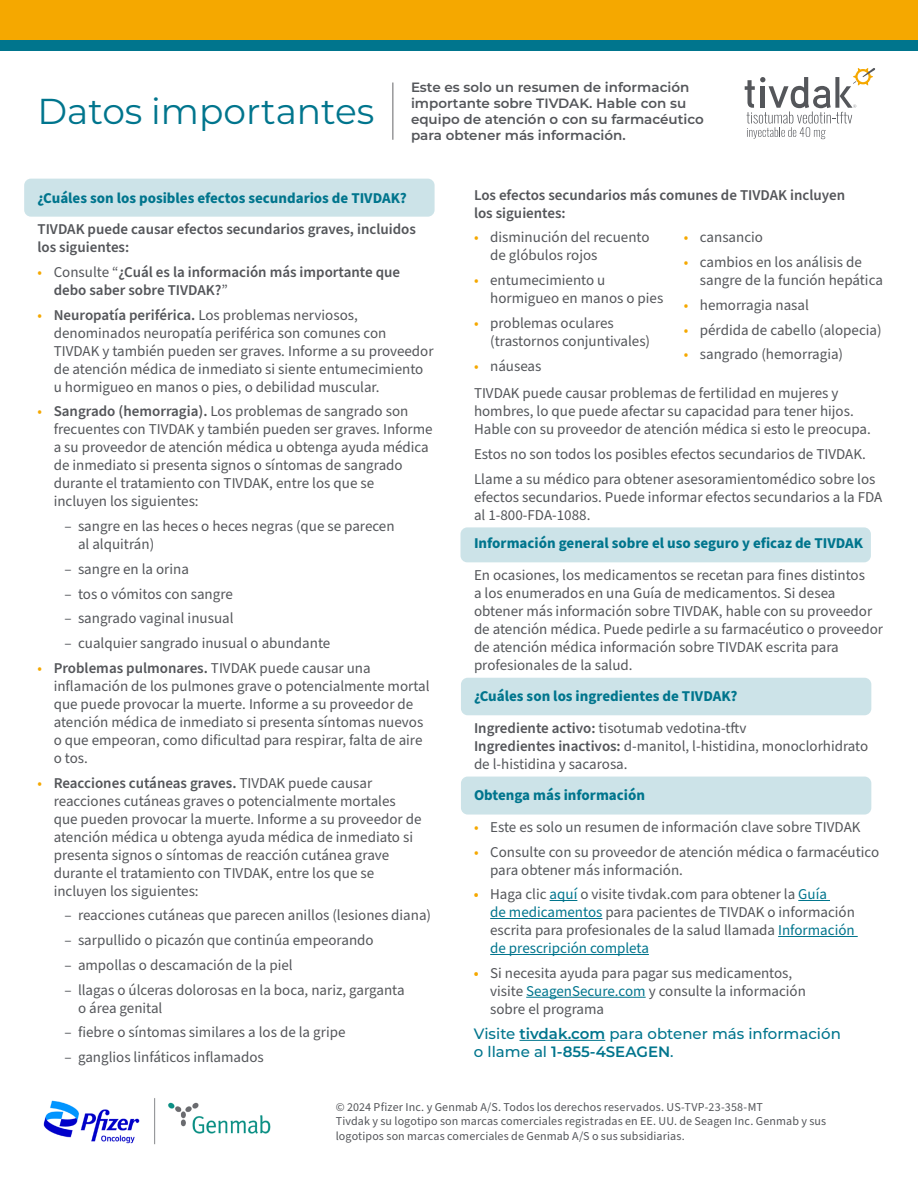
<style>
.page{position:relative;width:918px;height:1188px;background:#fff}
.page>*{position:absolute;margin:0;border:0;box-sizing:border-box;transform-origin:0 0}
.t1{font:36px "Montserrat";color:#00758d}
.Bullets{font:15px/18px "Source Sans Pro";color:#54565a}
.Bullet_2nd_level{font:15px/18px "Source Sans Pro";color:#54565a}
.Body{font:15px/18px "Source Sans Pro";color:#54565a}
.Body-2{font:600 15px/18px "Source Sans Pro";color:#54565a}
.Subhead{font:700 15px "Source Sans Pro";color:#00758d}
.Bullets-2{font:600 15px/18px "Source Sans Pro";color:#54565a}
.Bullets-3{font:500 15px/18px "Montserrat";color:#00758d}
.Body-3{font:700 15px "Source Sans Pro";color:#00758d}
.Bullets-4{font:700 15px "Source Sans Pro";color:#00758d}
.t2{font:600 13.5px/16.2px "Montserrat";color:#54565a}
.t3{font:12px/14.4px "Source Sans Pro";letter-spacing:.01em;color:#54565a}
.s1{font-weight:400;color:#f5a800}
.s2{font-weight:400}
.s3{color:#f5a800}
.s4{font-weight:600}
.s5{font-weight:600;color:#f5a800}
.s6{color:#00758d}
</style>
<div class="page">
<img style="left:43px;top:1098px;width:228px;height:46px">
<div style="left:460px;top:527px;width:411px;height:35px;background:#cce3e8;border-radius:7px"></div>
<div style="left:461px;top:678px;width:410px;height:37px;background:#cce3e8;border-radius:7px"></div>
<div style="left:461px;top:777px;width:410px;height:38px;background:#cce3e8;border-radius:7px"></div>
<div style="left:24px;top:179px;width:411px;height:38px;background:#cce3e8;border-radius:7px"></div>
<svg style="left:550px;top:900px;width:27px;height:1px"></svg>
<hr style="left:798px;top:900px;width:32px;height:1px;background:#00758d">
<hr style="left:490px;top:918px;width:112px;height:1px;background:#00758d">
<hr style="left:778px;top:936px;width:80px;height:1px;background:#00758d">
<hr style="left:490px;top:954px;width:159px;height:1px;background:#00758d">
<hr style="left:526px;top:997px;width:120px;height:1px;background:#00758d">
<hr style="left:520px;top:1040px;width:85px;height:1px;background:#00758d">
<svg style="left:745px;top:68px;width:130px;height:71px"></svg>
<div style="left:0;top:0;width:918px;height:40px;background:#f5a800"></div>
<div style="left:0;top:40px;width:918px;height:11px;background:#00758d"></div>
<hr style="left:392px;top:83px;width:2px;height:57px;background:#98989a">
<p class="t1" style="left:38px;top:86px;width:339px">Datos importantes</p>
<p class="t2" style="left:411px;top:78px;width:294px">Este es solo un resumen de información importante sobre TIVDAK. Hable con su equipo de atención o con su farmacéutico para obtener más información.</p>
<p class="Subhead" style="left:38px;top:187px;width:371px">¿Cuáles son los posibles efectos secundarios de TIVDAK?</p>
<p class="Body-2" style="left:38px;top:221px;width:380px">TIVDAK puede causar efectos secundarios graves, incluidos los siguientes:</p>
<p class="Bullets-2" style="left:54px;top:263px;width:348px;text-indent:-16px"><span class="s1">•</span> <span class="s2">Consulte “</span>¿Cuál es la información más importante que debo saber sobre TIVDAK?<span class="s2">”</span></p>
<p class="Bullets" style="left:54px;top:306px;width:381px;text-indent:-16px"><span class="s3">•</span> <span class="s4">Neuropatía periférica.</span> Los problemas nerviosos, denominados neuropatía periférica son comunes con TIVDAK y también pueden ser graves. Informe a su proveedor de atención médica de inmediato si siente entumecimiento u hormigueo en manos o pies, o debilidad muscular.</p>
<p class="Bullets" style="left:54px;top:403px;width:380px;text-indent:-16px"><span class="s3">•</span> <span class="s4">Sangrado (hemorragia).</span> Los problemas de sangrado son frecuentes con TIVDAK y también pueden ser graves. Informe a su proveedor de atención médica u obtenga ayuda médica de inmediato si presenta signos o síntomas de sangrado durante el tratamiento con TIVDAK, entre los que se<br>incluyen los siguientes:</p>
<p class="Bullet_2nd_level" style="left:78px;top:518px;width:318px;text-indent:-14px">– sangre en las heces o heces negras (que se parecen al alquitrán)</p>
<p class="Bullet_2nd_level" style="left:64px;top:560px;width:126px">– sangre en la orina</p>
<p class="Bullet_2nd_level" style="left:64px;top:585px;width:170px">– tos o vómitos con sangre</p>
<p class="Bullet_2nd_level" style="left:64px;top:610px;width:171px">– sangrado vaginal inusual</p>
<p class="Bullet_2nd_level" style="left:64px;top:635px;width:267px">– cualquier sangrado inusual o abundante</p>
<p class="Bullets" style="left:54px;top:659px;width:377px;text-indent:-16px"><span class="s3">•</span> <span class="s4">Problemas pulmonares.</span> TIVDAK puede causar una inflamación de los pulmones grave o potencialmente mortal que puede provocar la muerte. Informe a su proveedor de atención médica de inmediato si presenta síntomas nuevos o que empeoran, como dificultad para respirar, falta de aire o tos.</p>
<p class="Bullets" style="left:54px;top:774px;width:369px;text-indent:-16px"><span class="s3">•</span> <span class="s4">Reacciones cutáneas graves.</span> TIVDAK puede causar reacciones cutáneas graves o potencialmente mortales que pueden provocar la muerte. Informe a su proveedor de atención médica u obtenga ayuda médica de inmediato si presenta signos o síntomas de reacción cutánea grave durante el tratamiento con TIVDAK, entre los que se incluyen los siguientes:</p>
<p class="Bullet_2nd_level" style="left:64px;top:907px;width:368px">– reacciones cutáneas que parecen anillos (lesiones diana)</p>
<p class="Bullet_2nd_level" style="left:64px;top:932px;width:311px">– sarpullido o picazón que continúa empeorando</p>
<p class="Bullet_2nd_level" style="left:64px;top:956px;width:230px">– ampollas o descamación de la piel</p>
<p class="Bullet_2nd_level" style="left:78px;top:981px;width:328px;text-indent:-14px">– llagas o úlceras dolorosas en la boca, nariz, garganta o área genital</p>
<p class="Bullet_2nd_level" style="left:64px;top:1024px;width:282px">– fiebre o síntomas similares a los de la gripe</p>
<p class="Bullet_2nd_level" style="left:64px;top:1049px;width:201px">– ganglios linfáticos inflamados</p>
<p class="Body-2" style="left:474px;top:186px;width:373px">Los efectos secundarios más comunes de TIVDAK incluyen los siguientes:</p>
<p class="Bullets" style="left:490px;top:229px;width:161px;text-indent:-16px"><span class="s3">•</span> disminución del recuento de glóbulos rojos</p>
<p class="Bullets" style="left:490px;top:272px;width:175px;text-indent:-16px"><span class="s3">•</span> entumecimiento u hormigueo en manos o pies</p>
<p class="Bullets" style="left:490px;top:314px;width:162px;text-indent:-16px"><span class="s3">•</span> problemas oculares (trastornos conjuntivales)</p>
<p class="Bullets" style="left:474px;top:357px;width:69px"><span class="s3">•</span> náuseas</p>
<p class="Bullets" style="left:684px;top:229px;width:81px"><span class="s3">•</span> cansancio</p>
<p class="Bullets" style="left:700px;top:254px;width:185px;text-indent:-16px"><span class="s3">•</span> cambios en los análisis de sangre de la función hepática</p>
<p class="Bullets" style="left:684px;top:296px;width:127px"><span class="s3">•</span> hemorragia nasal</p>
<p class="Bullets" style="left:684px;top:321px;width:199px"><span class="s3">•</span> pérdida de cabello (alopecia)</p>
<p class="Bullets" style="left:684px;top:346px;width:161px"><span class="s3">•</span> sangrado (hemorragia)</p>
<p class="Body" style="left:474px;top:385px;width:398px">TIVDAK puede causar problemas de fertilidad en mujeres y hombres, lo que puede afectar su capacidad para tener hijos.<br>Hable con su proveedor de atención médica si esto le preocupa.</p>
<p class="Body" style="left:474px;top:446px;width:393px">Estos no son todos los posibles efectos secundarios de TIVDAK.</p>
<p class="Body" style="left:474px;top:470px;width:410px">Llame a su médico para obtener asesoramientomédico sobre los efectos secundarios. Puede informar efectos secundarios a la FDA al 1-800-FDA-1088.</p>
<p class="Body-3" style="left:474px;top:533px;width:391px">Información general sobre el uso seguro y eficaz de TIVDAK</p>
<p class="Bullets" style="left:474px;top:566px;width:411px">En ocasiones, los medicamentos se recetan para fines distintos<br>a los enumerados en una Guía de medicamentos. Si desea obtener más información sobre TIVDAK, hable con su proveedor de atención médica. Puede pedirle a su farmacéutico o proveedor de atención médica información sobre TIVDAK escrita para profesionales de la salud.</p>
<p class="Bullets-4" style="left:474px;top:686px;width:265px">¿Cuáles son los ingredientes de TIVDAK?</p>
<p class="Bullets" style="left:474px;top:719px;width:396px"><span class="s4">Ingrediente activo:</span> tisotumab vedotina-tftv<br><span class="s4">Ingredientes inactivos:</span> d-manitol, l-histidina, monoclorhidrato de l-histidina y sacarosa.</p>
<p class="Subhead" style="left:474px;top:785px;width:173px">Obtenga más información</p>
<p class="Bullets" style="left:474px;top:818px;width:388px"><span class="s3">•</span> Este es solo un resumen de información clave sobre TIVDAK</p>
<p class="Bullets" style="left:490px;top:843px;width:390px;text-indent:-16px"><span class="s3">•</span> Consulte con su proveedor de atención médica o farmacéutico para obtener más información.</p>
<p class="Bullets" style="left:490px;top:886px;width:366px;text-indent:-16px"><span class="s5">•</span> Haga clic <span class="s6">aquí</span> o visite tivdak.com para obtener la <span class="s6">Guía<br>de medicamentos</span> para pacientes de TIVDAK o información escrita para profesionales de la salud llamada <span class="s6">Información de prescripción completa</span></p>
<p class="Bullets" style="left:490px;top:965px;width:317px;text-indent:-16px"><span class="s5">•</span> Si necesita ayuda para pagar sus medicamentos, visite <span class="s6">SeagenSecure.com</span> y consulte la información sobre el programa</p>
<p class="Bullets-3" style="left:474px;top:1024px;width:368px">Visite <span class="s4">tivdak.com</span> para obtener más información o llame al <span class="s4">1-855-4SEAGEN</span>.</p>
<p class="t3" style="left:336px;top:1100px;width:492px">© 2024 Pfizer Inc. y Genmab A/S. Todos los derechos reservados. US-TVP-23-358-MT<br>Tivdak y su logotipo son marcas comerciales registradas en EE. UU. de Seagen Inc. Genmab y sus logotipos son marcas comerciales de Genmab A/S o sus subsidiarias.</p>
</div>
